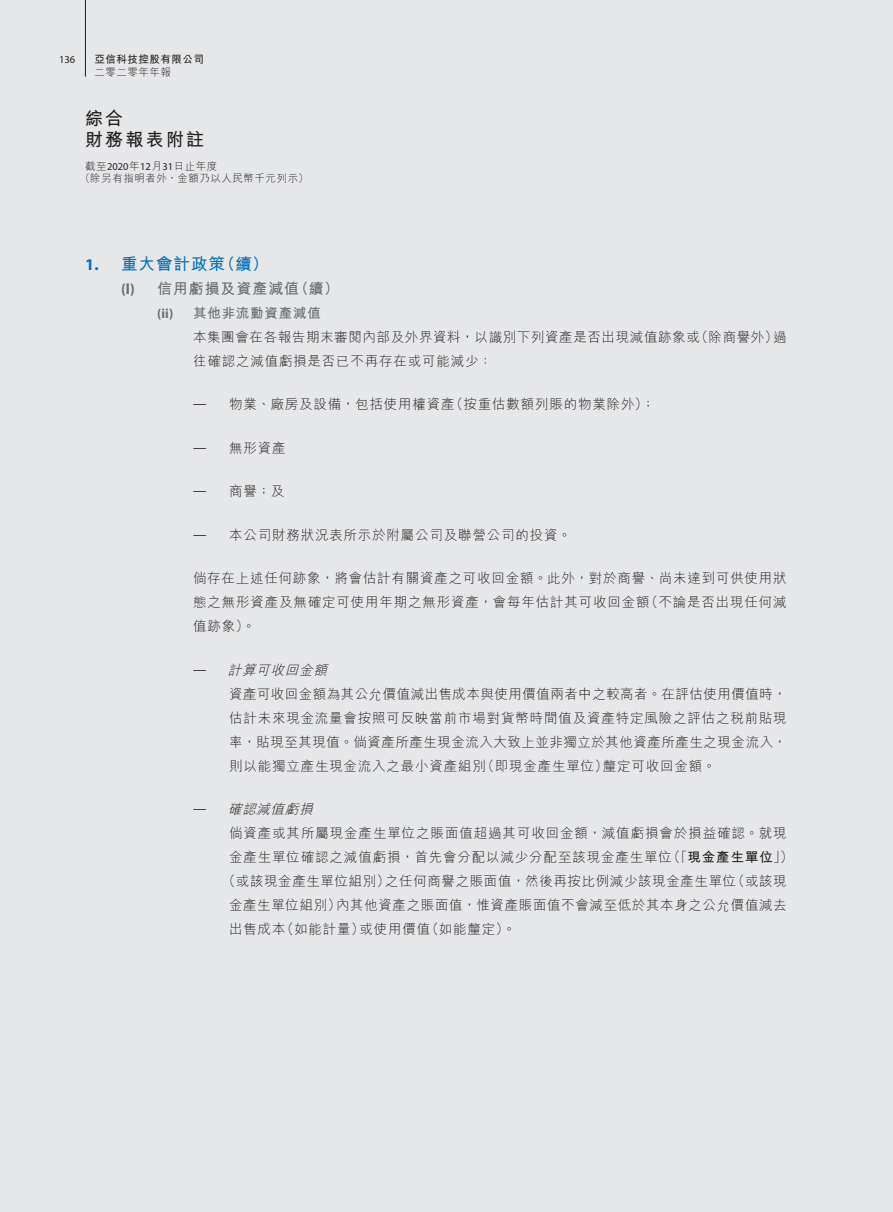
<style>
.page{position:relative;width:893px;height:1212px;background:#e6e7e9}
.page>*{position:absolute;margin:0;border:0;box-sizing:border-box;transform-origin:0 0}
.t1{font:700 18px/21px "M Hei HK";letter-spacing:.125em;color:#231f20}
._03_H1{font:700 16.5px "M Hei HK";letter-spacing:.06em;color:#0770ba}
._04___H2{font:700 15px "M Hei HK";letter-spacing:.06em;color:#6c6d70}
._14a________P8{font:300 13.5px/24px "M Hei HK";letter-spacing:.06em;color:#231f20;text-align:justify}
._14_______P6{font:300 13.5px/24px "M Hei HK";letter-spacing:.06em;color:#231f20}
._10__________IN6{font:300 13.5px "M Hei HK";letter-spacing:.06em;color:#231f20}
._06_______H4{font:italic 300 13.5px "M Hei HK";color:#231f20}
._05_____H3{font:700 13.5px "M Hei HK";letter-spacing:.06em;color:#6c6d70}
._05_____H3-2{font:700 13.5px "Myriad Pro";color:#6c6d70}
.t2{font:300 10.5px/12px "M Hei HK";letter-spacing:.05em;color:#231f20}
.t3{font:700 10.5px "M Hei HK";letter-spacing:.05em;color:#231f20}
.t4{font:10.5px "Myriad Pro";color:#231f20}
.s1{font-family:"Myriad Pro";font-weight:400}
.s2{font-family:"Myriad Pro"}
.s3{font-weight:700}
</style>
<div class="page">
<hr style="left:85px;top:0;width:1px;height:77px;background:#231f20">
<p class="t4" style="left:59px;top:53px;width:18px">136</p>
<p class="t3" style="left:94px;top:51px;width:111px">亞信科技控股有限公司</p>
<p class="t2" style="left:94px;top:66px;width:78px">二零二零年年報</p>
<h1 class="t1" style="left:85px;top:106px;width:121px">綜合<br>財務報表附註</h1>
<p class="t2" style="left:80px;top:159px;width:230px;text-indent:5px">截至<span class="s1">2020</span>年<span class="s1">12</span>月<span class="s1">31</span>日止年度<br>（除另有指明者外，金額乃以人民幣千元列示）</p>
<p class="_03_H1" style="left:85px;top:252px;width:185px"><span class="s2">1.</span> 重大會計政策（續）</p>
<p class="_04___H2" style="left:121px;top:277px;width:220px"><span class="s2">(l)</span> 信用虧損及資產減值（續）</p>
<p class="_05_____H3-2" style="left:157px;top:305px;width:18px">(ii)</p>
<p class="_05_____H3" style="left:193px;top:303px;width:129px">其他非流動資產減值</p>
<p class="_14_______P6" style="left:193px;top:324px;width:595px">本集團會在各報告期末審閱內部及外界資料，以識別下列資產是否出現減值跡象或（除商譽外）過往確認之減值虧損是否已不再存在或可能減少：</p>
<p class="_10__________IN6" style="left:193px;top:395px;width:463px"><span class="s1">—</span> 物業、廠房及設備，包括使用權資產（按重估數額列賬的物業除外）；</p>
<p class="_10__________IN6" style="left:193px;top:438px;width:94px"><span class="s1">—</span> 無形資產</p>
<p class="_10__________IN6" style="left:193px;top:482px;width:93px"><span class="s1">—</span> 商譽；及</p>
<p class="_10__________IN6" style="left:193px;top:525px;width:380px"><span class="s1">—</span> 本公司財務狀況表所示於附屬公司及聯營公司的投資。</p>
<p class="_14_______P6" style="left:193px;top:566px;width:595px;text-align:justify">倘存在上述任何跡象，將會估計有關資產之可收回金額。此外，對於商譽、尚未達到可供使用狀態之無形資產及無確定可使用年期之無形資產，會每年估計其可收回金額（不論是否出現任何減值跡象）。</p>
<p class="_06_______H4" style="left:192px;top:660px;width:141px"><span class="s1">—</span> 計算可收回金額</p>
<p class="_14a________P8" style="left:229px;top:681px;width:559px">資產可收回金額為其公允價值減出售成本與使用價值兩者中之較高者。在評估使用價值時，估計未來現金流量會按照可反映當前市場對貨幣時間值及資產特定風險之評估之稅前貼現率，貼現至其現值。倘資產所產生現金流入大致上並非獨立於其他資產所產生之現金流入，則以能獨立產生現金流入之最小資產組別（即現金產生單位）釐定可收回金額。</p>
<p class="_06_______H4" style="left:192px;top:800px;width:127px"><span class="s1">—</span> 確認減值虧損</p>
<p class="_14a________P8" style="left:229px;top:821px;width:559px">倘資產或其所屬現金產生單位之賬面值超過其可收回金額，減值虧損會於損益確認。就現</p>
<p class="_14a________P8" style="left:229px;top:845px;width:566px">金產生單位確認之減值虧損，首先會分配以減少分配至該現金產生單位（「<span class="s3">現金產生單位</span>」）</p>
<p class="_14a________P8" style="left:222px;top:869px;width:566px">（或該現金產生單位組別）之任何商譽之賬面值，然後再按比例減少該現金產生單位（或該現</p>
<p class="_14a________P8" style="left:229px;top:893px;width:559px">金產生單位組別）內其他資產之賬面值，惟資產賬面值不會減至低於其本身之公允價值減去</p>
<p class="_14a________P8" style="left:229px;top:917px;width:288px">出售成本（如能計量）或使用價值（如能釐定）。</p>
</div>
